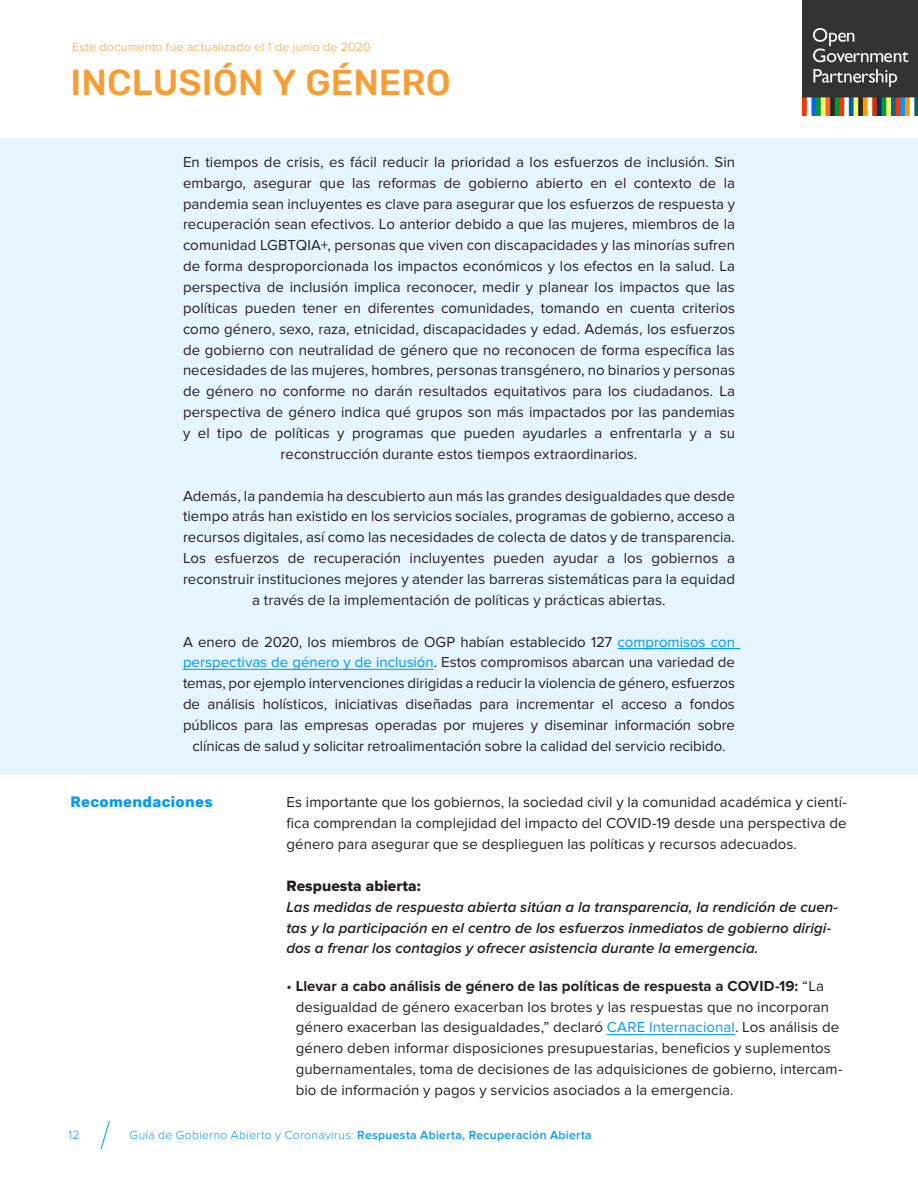
<style>
.page{position:relative;width:918px;height:1188px;background:#fff}
.page>*{position:absolute;margin:0;border:0;box-sizing:border-box;transform-origin:0 0}
.Body_reg{font:500 36px "Rubik";letter-spacing:.005em;color:#f89d33}
.Body_reg-2{font:15.6px "Proxima Nova Extrabld";letter-spacing:.005em;color:#231f20}
.Section_into_paras_a{font:15px/20.9px "Proxima Nova";letter-spacing:.005em;color:#231f20;text-align:center}
.Body_reg-3{font:15px/20.9px "Proxima Nova";letter-spacing:.005em;color:#231f20;text-align:justify}
.Ital_subhead_in_body{font:italic 600 15px/20.9px "Proxima Nova";letter-spacing:.005em;color:#231f20}
.Body_reg-4{font:700 15px "Rubik";letter-spacing:.02em;color:#09f}
.Body_reg-5{font:300 12.3px "Proxima Nova";letter-spacing:.025em;color:#f89d33}
.t1{font:300 12.3px "Proxima Nova";color:#09f}
.t2{font:600 12.15px "Proxima Nova";letter-spacing:.025em;color:#09f}
.s1{color:#09f}
.s2{font-weight:700}
.s3{font-weight:300}
</style>
<div class="page">
<svg style="left:101px;top:1121px;width:9px;height:29px"></svg>
<div style="left:0;top:138px;width:918px;height:637px;background:#e6f5ff"></div>
<hr style="left:618px;top:648px;width:122px;height:1px;background:#09f">
<hr style="left:183px;top:669px;width:251px;height:1px;background:#09f">
<hr style="left:607px;top:1034px;width:128px;height:1px;background:#09f">
<img style="left:803px;top:0;width:115px;height:115px">
<p class="Body_reg-5" style="left:72px;top:40px;width:300px">Este documento fue actualizado el 1 de junio de 2020</p>
<p class="Body_reg" style="left:70px;top:62px;width:382px">INCLUSIÓN Y GÉNERO</p>
<p class="Section_into_paras_a" style="left:183px;top:152px;width:554px">En tiempos de crisis, es fácil reducir la prioridad a los esfuerzos de inclusión. Sin embargo, asegurar que las reformas de gobierno abierto en el contexto de la pandemia sean incluyentes es clave para asegurar que los esfuerzos de respuesta y recuperación sean efectivos. Lo anterior debido a que las mujeres, miembros de la comunidad LGBTQIA+, personas que viven con discapacidades y las minorías sufren de forma desproporcionada los impactos económicos y los efectos en la salud. La perspectiva de inclusión implica reconocer, medir y planear los impactos que las políticas pueden tener en diferentes comunidades, tomando en cuenta criterios como género, sexo, raza, etnicidad, discapacidades y edad. Además, los esfuerzos de gobierno con neutralidad de género que no reconocen de forma específica las necesidades de las mujeres, hombres, personas transgénero, no binarios y personas de género no conforme no darán resultados equitativos para los ciudadanos. La perspectiva de género indica qué grupos son más impactados por las pandemias y el tipo de políticas y programas que pueden ayudarles a enfrentarla y a su reconstrucción durante estos tiempos extraordinarios.</p>
<p class="Section_into_paras_a" style="left:183px;top:485px;width:554px">Además, la pandemia ha descubierto aun más las grandes desigualdades que desde tiempo atrás han existido en los servicios sociales, programas de gobierno, acceso a recursos digitales, así como las necesidades de colecta de datos y de transparencia.<br>Los esfuerzos de recuperación incluyentes pueden ayudar a los gobiernos a reconstruir instituciones mejores y atender las barreras sistemáticas para la equidad a través de la implementación de políticas y prácticas abiertas.</p>
<p class="Section_into_paras_a" style="left:183px;top:631px;width:554px">A enero de 2020, los miembros de OGP habían establecido 127 <span class="s1">compromisos con perspectivas de género y de inclusión</span>. Estos compromisos abarcan una variedad de temas, por ejemplo intervenciones dirigidas a reducir la violencia de género, esfuerzos de análisis holísticos, iniciativas diseñadas para incrementar el acceso a fondos públicos para las empresas operadas por mujeres y diseminar información sobre clínicas de salud y solicitar retroalimentación sobre la calidad del servicio recibido.</p>
<p class="Body_reg-4" style="left:70px;top:793px;width:144px">Recomendaciones</p>
<p class="Body_reg-3" style="left:286px;top:792px;width:562px">Es importante que los gobiernos, la sociedad civil y la comunidad académica y cientí&shy;fica comprendan la complejidad del impacto del COVID-19 desde una perspectiva de género para asegurar que se desplieguen las políticas y recursos adecuados.</p>
<p class="Body_reg-2" style="left:286px;top:877px;width:136px">Respuesta abierta:</p>
<p class="Ital_subhead_in_body" style="left:286px;top:897px;width:553px">Las medidas de respuesta abierta sitúan a la transparencia, la rendición de cuen&shy;tas y la participación en el centro de los esfuerzos inmediatos de gobierno dirigi&shy;dos a frenar los contagios y ofrecer asistencia durante la emergencia.</p>
<p class="Body_reg-3" style="left:296px;top:976px;width:548px;text-align:left;text-indent:-9px">• <span class="s2">Llevar a cabo análisis de género de las políticas de respuesta a COVID-19:</span> “La desigualdad de género exacerban los brotes y las respuestas que no incorporan género exacerban las desigualdades,” declaró <span class="s1">CARE Internacional</span>. Los análisis de género deben informar disposiciones presupuestarias, beneficios y suplementos gubernamentales, toma de decisiones de las adquisiciones de gobierno, intercam&shy;bio de información y pagos y servicios asociados a la emergencia.</p>
<p class="t1" style="left:69px;top:1128px;width:13px">12</p>
<p class="t2" style="left:130px;top:1128px;width:464px"><span class="s3">Guía de Gobierno Abierto y Coronavirus:</span> Respuesta Abierta, Recuperación Abierta</p>
</div>
